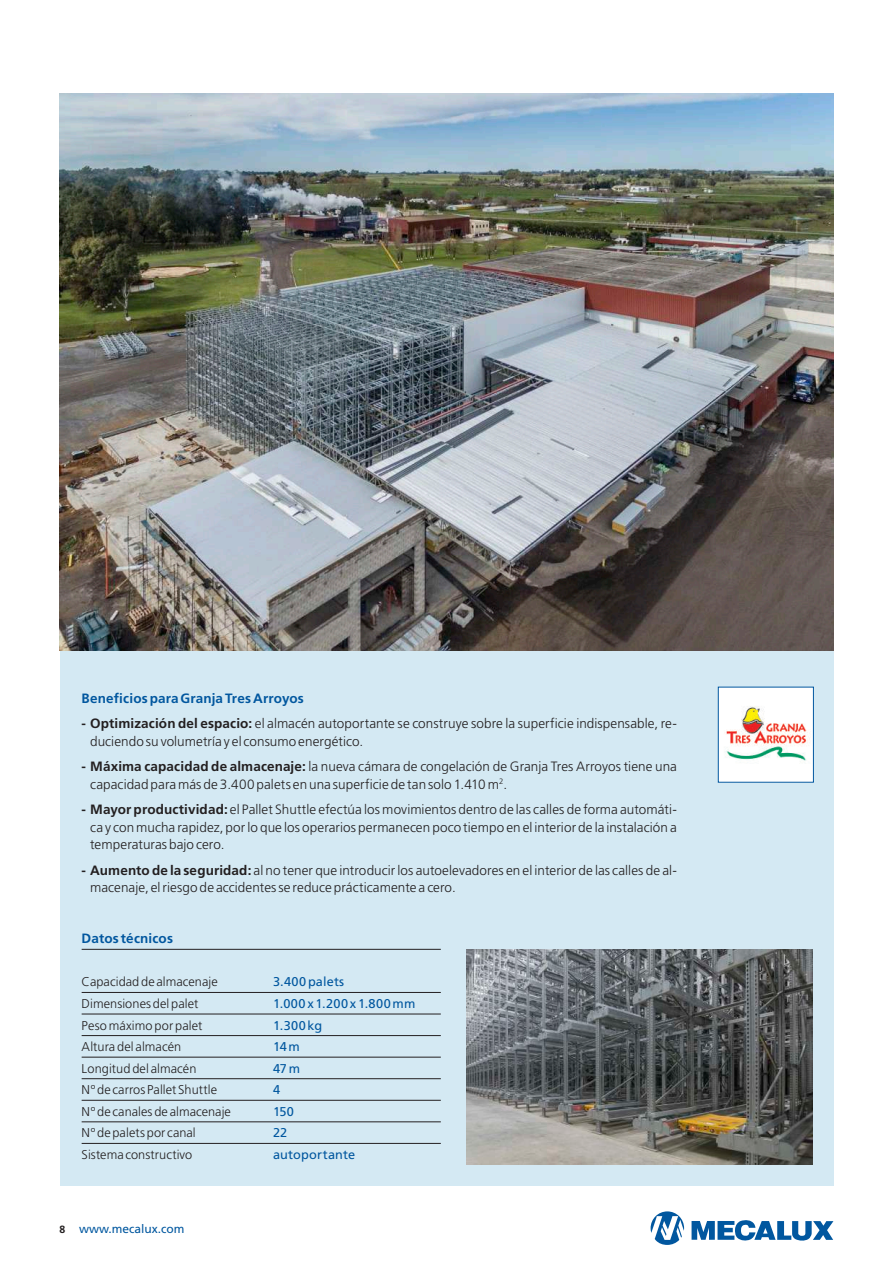
<style>
.page{position:relative;width:893px;height:1263px;background:#fff}
.page>*{position:absolute;margin:0;border:0;box-sizing:border-box;transform-origin:0 0}
.t1{font:300 13.5px/17.2px "Frutiger LT Std";letter-spacing:.005em;color:#231f20}
.t2{font:700 13.5px "Frutiger LT Std";letter-spacing:.01em;color:#01579f}
.t3{font:300 12.75px "Frutiger LT Std";letter-spacing:.005em;color:#231f20}
.t4{font:12.75px "Frutiger LT Std";letter-spacing:.015em;color:#01579f}
.t5{font:12.75px "Frutiger LT Std";letter-spacing:.04em;color:#01579f}
.t6{font:12px "Frutiger LT Std";color:#01579f}
.s1{font-weight:700}
.s2{font-weight:700;font-size:10.5px;color:#231f20}
</style>
<div class="page">
<svg style="left:651px;top:1211px;width:33px;height:34px"></svg>
<svg style="left:692px;top:1220px;width:141px;height:21px"></svg>
<div style="left:60px;top:650px;width:773px;height:536px;background:#d4e9f3"></div>
<img style="left:60px;top:94px;width:773px;height:556px">
<img style="left:466px;top:949px;width:346px;height:216px">
<div style="left:718px;top:687px;width:95px;height:95px;background:#fff"></div>
<img style="left:725px;top:706px;width:85px;height:55px">
<div style="left:718px;top:687px;width:96px;height:95px;border:1px solid #01579f"></div>
<hr style="left:82px;top:992px;width:191px;height:1px;background:#231f20">
<hr style="left:273px;top:992px;width:168px;height:1px;background:#231f20">
<hr style="left:82px;top:1014px;width:191px;height:1px;background:#231f20">
<hr style="left:273px;top:1014px;width:168px;height:1px;background:#231f20">
<hr style="left:82px;top:1035px;width:191px;height:1px;background:#231f20">
<hr style="left:273px;top:1035px;width:168px;height:1px;background:#231f20">
<hr style="left:82px;top:1057px;width:191px;height:1px;background:#231f20">
<hr style="left:273px;top:1057px;width:168px;height:1px;background:#231f20">
<hr style="left:82px;top:1078px;width:191px;height:1px;background:#231f20">
<hr style="left:273px;top:1078px;width:168px;height:1px;background:#231f20">
<hr style="left:82px;top:1100px;width:191px;height:1px;background:#231f20">
<hr style="left:273px;top:1100px;width:168px;height:1px;background:#231f20">
<hr style="left:82px;top:1121px;width:191px;height:1px;background:#231f20">
<hr style="left:273px;top:1121px;width:168px;height:1px;background:#231f20">
<hr style="left:82px;top:1143px;width:191px;height:1px;background:#231f20">
<hr style="left:273px;top:1143px;width:168px;height:1px;background:#231f20">
<hr style="left:82px;top:949px;width:191px;height:1px;background:#231f20">
<hr style="left:273px;top:949px;width:168px;height:1px;background:#231f20">
<p class="t2" style="left:82px;top:690px;width:224px">Beneficios para Granja Tres Arroyos</p>
<p class="t1" style="left:90px;top:715px;width:588px;text-indent:-9px"><span class="s1">- Optimización del espacio:</span> el almacén autoportante se construye sobre la superficie indispensable, re&shy;duciendo su volumetría y el consumo energético.</p>
<p class="t1" style="left:90px;top:758px;width:588px;text-indent:-9px"><span class="s1">- Máxima capacidad de almacenaje:</span> la nueva cámara de congelación de Granja Tres Arroyos tiene una capacidad para más de 3.400 palets en una superficie de tan solo 1.410 m<sup>2</sup>.</p>
<p class="t1" style="left:90px;top:801px;width:588px;text-align:justify;text-indent:-9px"><span class="s1">- Mayor productividad:</span> el Pallet Shuttle efectúa los movimientos dentro de las calles de forma automáti&shy;ca y con mucha rapidez, por lo que los operarios permanecen poco tiempo en el interior de la instalación a temperaturas bajo cero.</p>
<p class="t1" style="left:90px;top:861px;width:588px;text-indent:-9px"><span class="s1">- Aumento de la seguridad:</span> al no tener que introducir los autoelevadores en el interior de las calles de al&shy;macenaje, el riesgo de accidentes se reduce prácticamente a cero.</p>
<p class="t2" style="left:82px;top:931px;width:93px">Datos técnicos</p>
<p class="t3" style="left:82px;top:975px;width:138px">Capacidad de almacenaje</p>
<p class="t4" style="left:273px;top:974px;width:73px">3.400 palets</p>
<p class="t3" style="left:82px;top:996px;width:118px">Dimensiones del palet</p>
<p class="t5" style="left:273px;top:996px;width:144px">1.000 x 1.200 x 1.800 mm</p>
<p class="t3" style="left:82px;top:1018px;width:122px">Peso máximo por palet</p>
<p class="t4" style="left:273px;top:1018px;width:51px">1.300 kg</p>
<p class="t3" style="left:82px;top:1039px;width:101px">Altura del almacén</p>
<p class="t4" style="left:273px;top:1039px;width:28px">14 m</p>
<p class="t3" style="left:82px;top:1061px;width:116px">Longitud del almacén</p>
<p class="t4" style="left:273px;top:1061px;width:29px">47 m</p>
<p class="t3" style="left:82px;top:1083px;width:137px">Nº de carros Pallet Shuttle</p>
<p class="t4" style="left:273px;top:1082px;width:9px">4</p>
<p class="t3" style="left:82px;top:1104px;width:151px">Nº de canales de almacenaje</p>
<p class="t4" style="left:273px;top:1104px;width:22px">150</p>
<p class="t3" style="left:82px;top:1126px;width:116px">Nº de palets por canal</p>
<p class="t4" style="left:273px;top:1125px;width:16px">22</p>
<p class="t3" style="left:82px;top:1147px;width:112px">Sistema constructivo</p>
<p class="t4" style="left:273px;top:1147px;width:84px">autoportante</p>
<p class="t6" style="left:60px;top:1221px;width:126px"><span class="s2">8</span> www.mecalux.com</p>
</div>
